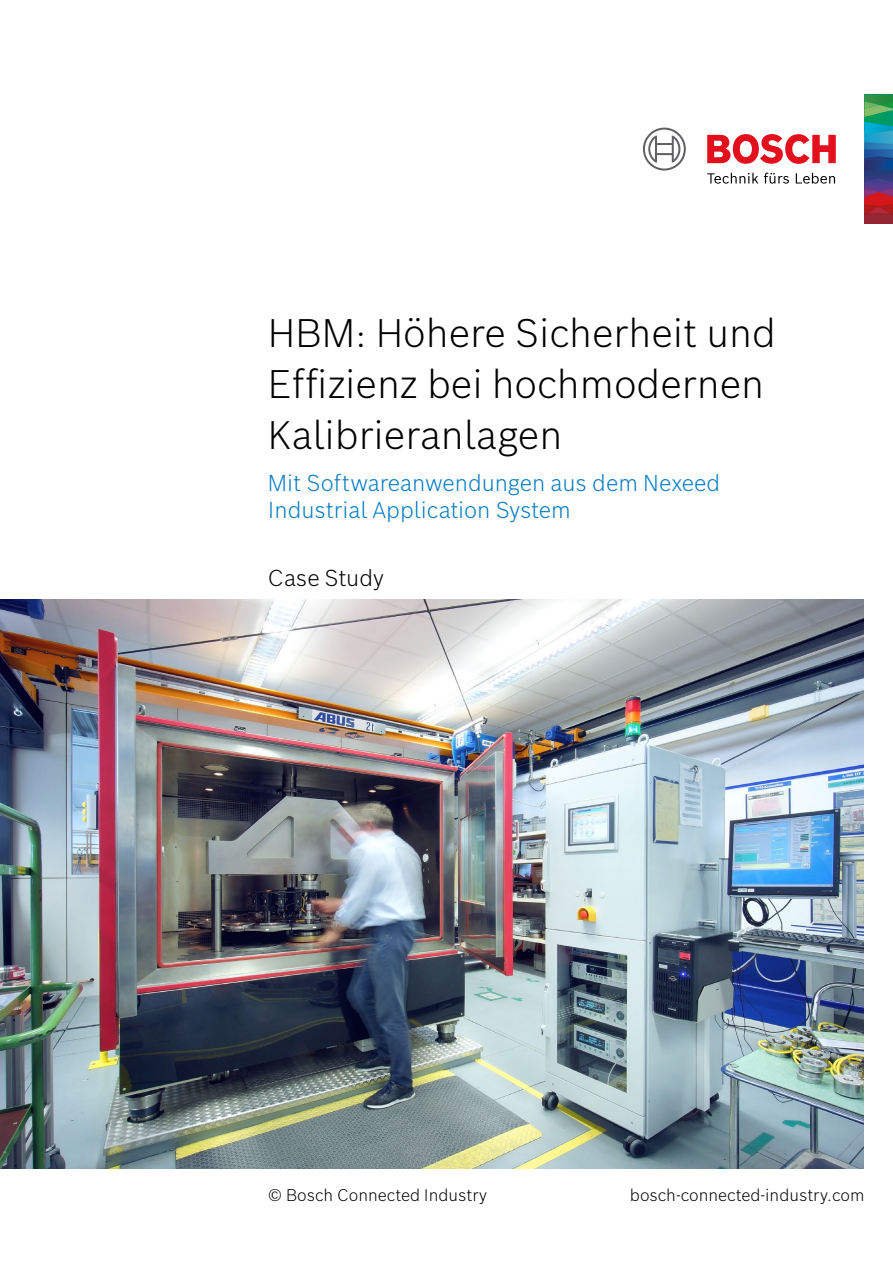
<style>
.page{position:relative;width:893px;height:1263px;background:#fff}
.page>*{position:absolute;margin:0;border:0;box-sizing:border-box;transform-origin:0 0}
.t1{font:300 39px/51px "Bosch Sans";color:#000}
.t2{font:300 22.5px/27px "Bosch Sans";color:#007bc0}
.t3{font:300 22.5px "Bosch Sans";letter-spacing:-.005em;color:#000}
.t4{font:300 16.5px "Bosch Sans";color:#000}
</style>
<div class="page">
<img style="left:0;top:600px;width:864px;height:568px">
<svg style="left:864px;top:95px;width:29px;height:128px;background:#4c6073"></svg>
<svg style="left:707px;top:173px;width:51px;height:11px"></svg>
<svg style="left:764px;top:173px;width:25px;height:11px"></svg>
<svg style="left:796px;top:173px;width:39px;height:11px"></svg>
<svg style="left:707px;top:134px;width:129px;height:30px"></svg>
<svg style="left:643px;top:128px;width:43px;height:43px"></svg>
<p class="t1" style="left:268px;top:306px;width:510px">HBM: Höhere Sicherheit und<br>Effizienz bei hochmodernen<br>Kalibrieranlagen</p>
<p class="t2" style="left:268px;top:469px;width:454px">Mit Softwareanwendungen aus dem Nexeed<br>Industrial Application System</p>
<p class="t3" style="left:268px;top:563px;width:117px">Case Study</p>
<p class="t4" style="left:268px;top:1184px;width:221px">© Bosch Connected Industry</p>
<p class="t4" style="left:630px;top:1184px;width:236px">bosch-connected-industry.com</p>
</div>
